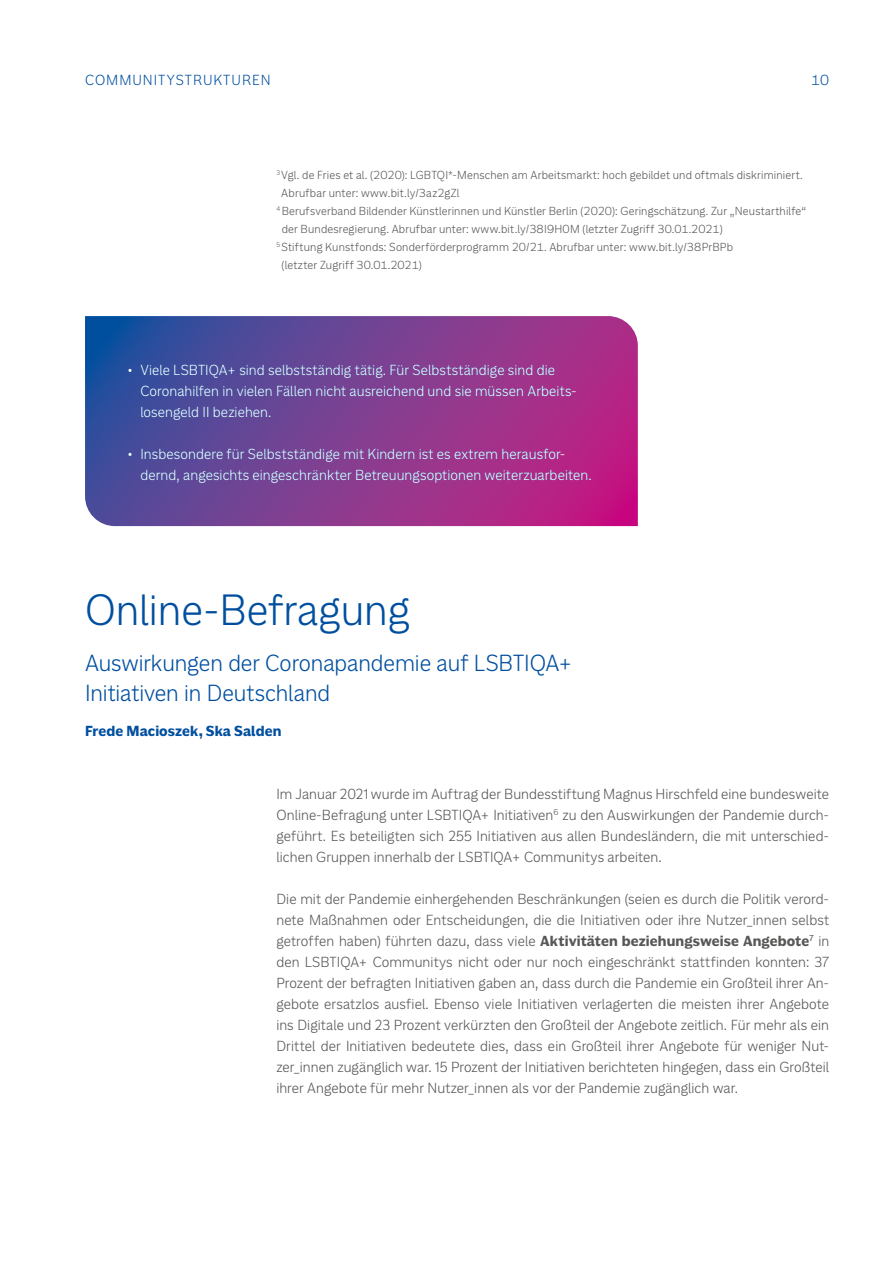
<style>
.page{position:relative;width:893px;height:1263px;background:#fff}
.page>*{position:absolute;margin:0;border:0;box-sizing:border-box;transform-origin:0 0}
.t1{font:300 45px "Americane";color:#004f9f}
.t2{font:300 24px/30px "Americane";letter-spacing:-.005em;color:#004f9f}
.t3{font:300 15px/21px "Americane";letter-spacing:.005em;color:#575756}
.t4{font:300 15px "Americane";letter-spacing:.005em;color:#fff}
.t5{font:700 15px "Americane";letter-spacing:.01em;color:#004f9f}
.t6{font:300 15px "Americane";letter-spacing:.065em;color:#004f9f}
.t7{font:300 12px/18px "Americane";letter-spacing:.015em;color:#575756}
.s1{font-weight:700}
</style>
<div class="page">
<svg style="left:85px;top:316px;width:553px;height:210px;background:#7c3c91"></svg>
<p class="t6" style="left:85px;top:71px;width:187px">COMMUNITYSTRUKTUREN</p>
<p class="t6" style="left:811px;top:71px;width:19px">10</p>
<p class="t7" style="left:281px;top:166px;width:523px;text-indent:-5px"><sup>3</sup> Vgl. de Fries et al. (2020): LGBTQI*-Menschen am Arbeitsmarkt: hoch gebildet und oftmals diskriminiert.<br>Abrufbar unter: www.bit.ly/3az2gZl</p>
<p class="t7" style="left:282px;top:202px;width:526px;text-indent:-5px"><sup>4</sup> Berufsverband Bildender Künstlerinnen und Künstler Berlin (2020): Geringschätzung. Zur „Neustarthilfe“ der Bundesregierung. Abrufbar unter: www.bit.ly/38I9H0M (letzter Zugriff 30.01.2021)</p>
<p class="t7" style="left:282px;top:238px;width:453px;text-indent:-5px"><sup>5</sup> Stiftung Kunstfonds: Sonderförderprogramm 20/21. Abrufbar unter: www.bit.ly/38PrBPb (letzter Zugriff 30.01.2021)</p>
<p class="t4" style="left:128px;top:361px;width:429px">• Viele LSBTIQA+ sind selbstständig tätig. Für Selbstständige sind die</p>
<p class="t4" style="left:140px;top:403px;width:133px">losengeld II beziehen.</p>
<p class="t4" style="left:140px;top:382px;width:438px">Coronahilfen in vielen Fällen nicht ausreichend und sie müssen Arbeits-</p>
<p class="t4" style="left:128px;top:445px;width:439px">• Insbesondere für Selbstständige mit Kindern ist es extrem herausfor-</p>
<p class="t4" style="left:140px;top:466px;width:453px">dernd, angesichts eingeschränkter Betreuungsoptionen weiterzuarbeiten.</p>
<h3 class="t1" style="left:85px;top:583px;width:326px">Online-Befragung</h3>
<h4 class="t2" style="left:85px;top:648px;width:489px">Auswirkungen der Coronapandemie auf LSBTIQA+<br>Initiativen in Deutschland</h4>
<p class="t5" style="left:85px;top:722px;width:198px">Frede Macioszek, Ska Salden</p>
<p class="t3" style="left:276px;top:783px;width:554px">Im Januar 2021 wurde im Auftrag der Bundesstiftung Magnus Hirschfeld eine bundesweite</p>
<p class="t3" style="left:276px;top:804px;width:554px">Online-Befragung unter LSBTIQA+ Initiativen<sup>6</sup> zu den Auswirkungen der Pandemie durch&shy;geführt. Es beteiligten sich 255 Initiativen aus allen Bundesländern, die mit unterschied-</p>
<p class="t3" style="left:276px;top:846px;width:387px">lichen Gruppen innerhalb der LSBTIQA+ Communitys arbeiten.</p>
<p class="t3" style="left:276px;top:888px;width:554px">Die mit der Pandemie einhergehenden Beschränkungen (seien es durch die Politik verord-</p>
<p class="t3" style="left:276px;top:909px;width:554px;text-align:justify">nete Maßnahmen oder Entscheidungen, die die Initiativen oder ihre Nutzer_innen selbst getroffen haben) führten dazu, dass viele <span class="s1">Aktivitäten beziehungsweise Angebote</span><sup>7</sup> in den LSBTIQA+ Communitys nicht oder nur noch eingeschränkt stattfinden konnten: 37</p>
<p class="t3" style="left:276px;top:993px;width:554px">gebote ersatzlos ausfiel. Ebenso viele Initiativen verlagerten die meisten ihrer Angebote ins Digitale und 23 Prozent verkürzten den Großteil der Angebote zeitlich. Für mehr als ein</p>
<p class="t3" style="left:276px;top:1056px;width:554px">zer_innen zugänglich war. 15 Prozent der Initiativen berichteten hingegen, dass ein Großteil ihrer Angebote für mehr Nutzer_innen als vor der Pandemie zugänglich war.</p>
<p class="t3" style="left:276px;top:972px;width:554px">Prozent der befragten Initiativen gaben an, dass durch die Pandemie ein Großteil ihrer An-</p>
<p class="t3" style="left:276px;top:1035px;width:554px">Drittel der Initiativen bedeutete dies, dass ein Großteil ihrer Angebote für weniger Nut-</p>
</div>
